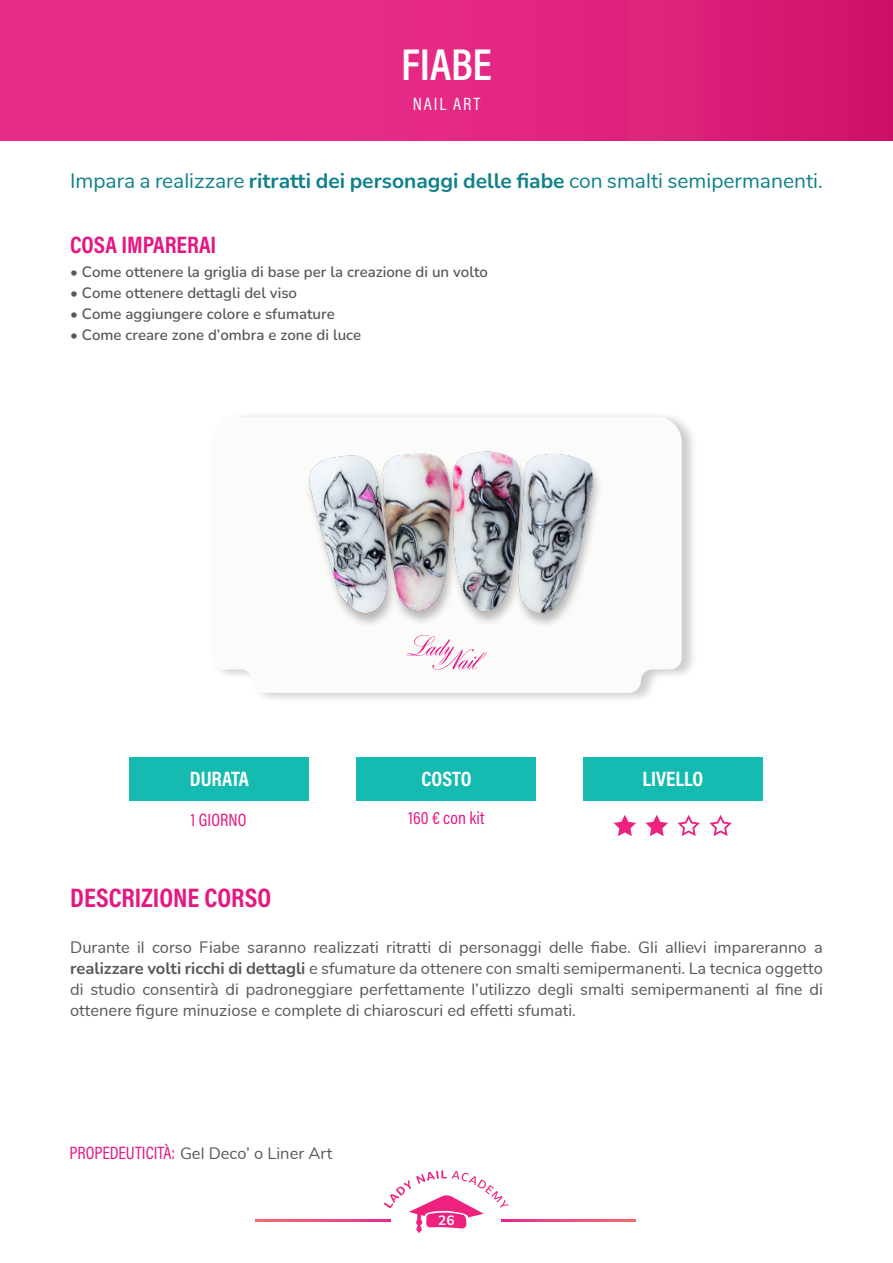
<style>
.page{position:relative;width:893px;height:1263px;background:#fff}
.page>*{position:absolute;margin:0;border:0;box-sizing:border-box;transform-origin:0 0}
.t1{font:600 45px "Acumin Pro Cond";letter-spacing:-.005em;color:#fff}
.t2{font:700 27px "Acumin Pro Cond";color:#e51882}
.t3{font:700 24px "Acumin Pro Cond";color:#e51882}
.t4{font:21px "Nunito";color:#0f818c}
.t5{font:700 21px "Acumin Pro Cond";color:#fff}
.t6{font:18px "Acumin Pro Cond";color:#e51882}
.t7{font:18px "Acumin Pro Cond";letter-spacing:.1em;color:#fff}
.t8{font:16.5px/21px "Nunito";color:#57585a;text-align:justify}
.t9{font:600 15px "Nunito";color:#57585a}
.t10{font:700 13.5px "Nunito";color:#fff}
.s1{font-weight:700}
.s2{font-family:"Acumin Pro Cond";font-size:18px;color:#e51882}
</style>
<div class="page">
<svg style="left:256px;top:1220px;width:128px;height:1px"></svg>
<svg style="left:509px;top:1220px;width:127px;height:1px"></svg>
<svg style="left:384px;top:1170px;width:125px;height:63px"></svg>
<div style="left:0;top:0;width:893px;height:140px;background:linear-gradient(to right,#ec328f,#d51872)"></div>
<div style="left:356px;top:757px;width:179px;height:43px;background:#15bbb1"></div>
<div style="left:211px;top:411px;width:487px;height:292px;background:#231f20;opacity:.22"></div>
<svg style="left:211px;top:417px;width:471px;height:276px"></svg>
<div style="left:129px;top:757px;width:179px;height:43px;background:#15bbb1"></div>
<div style="left:583px;top:757px;width:179px;height:43px;background:#15bbb1"></div>
<svg style="left:614px;top:815px;width:22px;height:21px"></svg>
<svg style="left:645px;top:815px;width:23px;height:21px"></svg>
<svg style="left:677px;top:815px;width:23px;height:21px"></svg>
<svg style="left:709px;top:815px;width:23px;height:21px"></svg>
<img style="left:291px;top:432px;width:323px;height:202px">
<svg style="left:407px;top:635px;width:79px;height:35px"></svg>
<p class="t1" style="left:401px;top:35px;width:92px">FIABE</p>
<p class="t7" style="left:413px;top:92px;width:69px">NAIL ART</p>
<p class="t4" style="left:70px;top:165px;width:754px">Impara a realizzare <span class="s1">ritratti dei personaggi delle fiabe</span> con smalti semipermanenti.</p>
<p class="t3" style="left:70px;top:229px;width:148px">COSA IMPARERAI</p>
<p class="t9" style="left:70px;top:261px;width:419px">• Come ottenere la griglia di base per la creazione di un volto</p>
<p class="t9" style="left:70px;top:282px;width:228px">• Come ottenere dettagli del viso</p>
<p class="t9" style="left:70px;top:303px;width:266px">• Come aggiungere colore e sfumature</p>
<p class="t9" style="left:70px;top:324px;width:293px">• Come creare zone d’ombra e zone di luce</p>
<p class="t5" style="left:190px;top:765px;width:61px">DURATA</p>
<p class="t5" style="left:422px;top:765px;width:51px">COSTO</p>
<p class="t5" style="left:642px;top:765px;width:62px">LIVELLO</p>
<p class="t6" style="left:191px;top:808px;width:57px">1 GIORNO</p>
<p class="t6" style="left:409px;top:806px;width:77px">160 € con kit</p>
<p class="t2" style="left:70px;top:879px;width:203px">DESCRIZIONE CORSO</p>
<p class="t8" style="left:70px;top:935px;width:754px">Durante il corso Fiabe saranno realizzati ritratti di personaggi delle fiabe. Gli allievi impareranno a <span class="s1">realizzare volti ricchi di dettagli</span> e sfumature da ottenere con smalti semipermanenti. La tecnica oggetto di studio consentirà di padroneggiare perfettamente l’utilizzo degli smalti semipermanenti al fine di ottenere figure minuziose e complete di chiaroscuri ed effetti sfumati.</p>
<p class="t8" style="left:69px;top:1141px;width:265px"><span class="s2">PROPEDEUTICITÀ:</span> Gel Deco’ o Liner Art</p>
<p class="t10" style="left:438px;top:1211px;width:18px">26</p>
</div>
